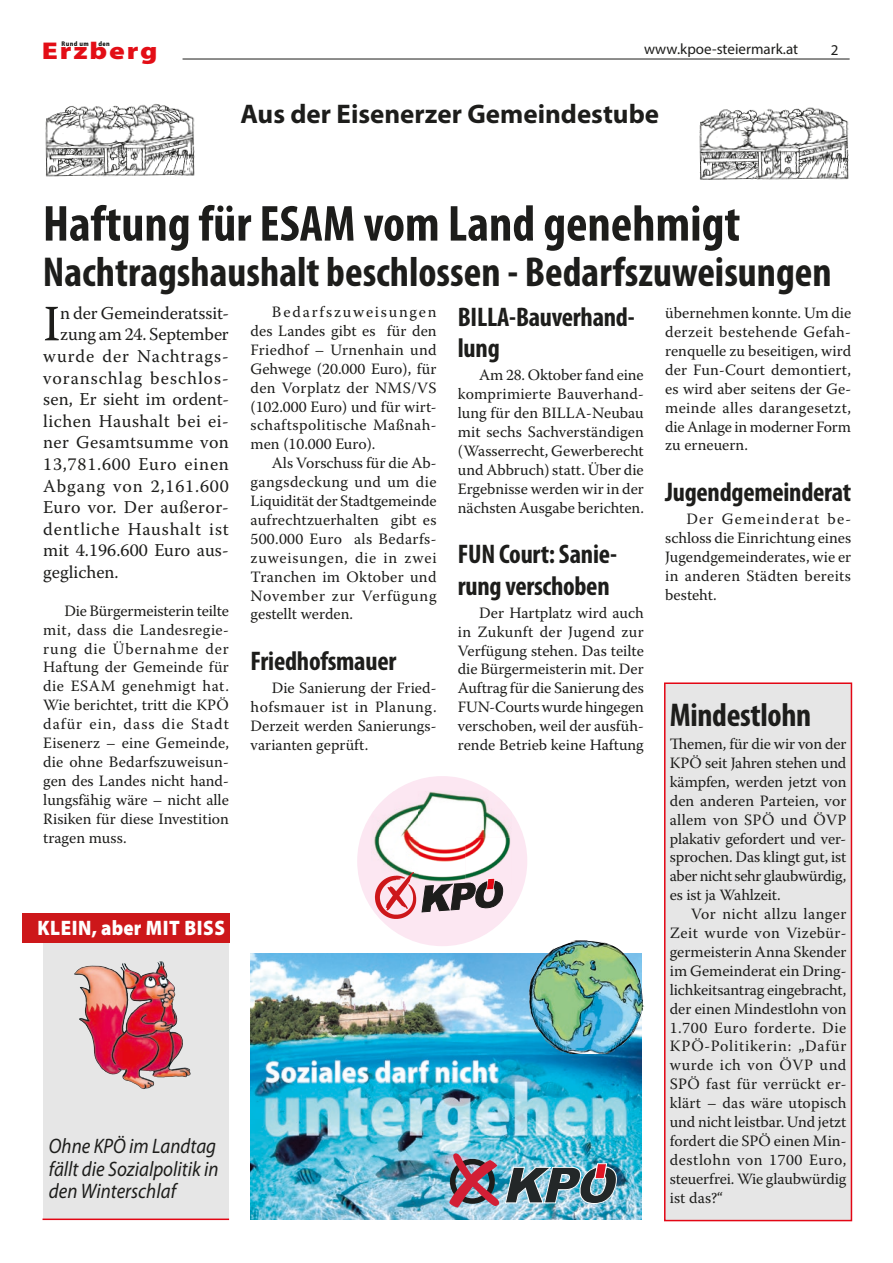
<style>
.page{position:relative;width:893px;height:1263px;background:#fff}
.page>*{position:absolute;margin:0;border:0;box-sizing:border-box;transform-origin:0 0}
.t1{font:700 condensed 51px "Myriad Pro";color:#1d1d1b}
.t2{font:50.85px "Warnock Pro";color:#1d1d1b}
.t3{font:700 condensed 42px "Myriad Pro";color:#1d1d1b}
.t4{font:700 condensed 33px "Myriad Pro";letter-spacing:-.01em;color:#1d1d1b}
.t5{font:700 condensed 27px/31.5px "Myriad Pro";letter-spacing:-.01em;color:#1d1d1b}
.t6{font:700 27px "Myriad Pro";color:#1d1d1b}
.t7{font:900 24.3px "Myriad Pro";letter-spacing:.06em;color:#e30e16;scale:1.2 1}
.t8{font:italic 21px/22.5px "Myriad Pro";color:#1d1d1b;text-align:justify;scale:.9 1}
.t9{font:900 21px "Myriad Pro";letter-spacing:.03em;color:#fff;scale:.9 1}
.t10{font:18px "Warnock Pro";letter-spacing:.05em;color:#1d1d1b}
.t11{font:18px "Warnock Pro";letter-spacing:.025em;color:#1d1d1b}
.t12{font:18px "Warnock Pro";letter-spacing:.005em;color:#1d1d1b}
.t13{font:18px "Warnock Pro";letter-spacing:.045em;color:#1d1d1b}
.t14{font:18px "Warnock Pro";letter-spacing:-.005em;color:#1d1d1b}
.t15{font:18px "Warnock Pro";letter-spacing:-.01em;color:#1d1d1b}
.t16{font:18px "Warnock Pro";color:#1d1d1b}
.t17{font:15.75px/18.9px "Warnock Pro";color:#1d1d1b;text-align:justify}
.t18{font:15px "Myriad Pro";color:#1d1d1b}
.t19{font:900 6.75px "Myriad Pro";letter-spacing:.06em;color:#1d1d1b;scale:.9 1}
</style>
<div class="page">
<hr style="left:183px;top:59px;width:667px;height:1px;background:#1d1d1b">
<svg style="left:43px;top:943px;width:186px;height:275px;background:#e0c8ca"></svg>
<hr style="left:43px;top:1218px;width:186px;height:2px;background:#e30614">
<div style="left:22px;top:913px;width:208px;height:30px;background:#cd171a"></div>
<img style="left:122px;top:961px;width:38px;height:15px">
<img style="left:251px;top:954px;width:390px;height:266px">
<img style="left:562px;top:940px;width:26px;height:6px">
<img style="left:449px;top:1154px;width:171px;height:54px">
<div style="left:357px;top:776px;width:170px;height:170px;background:#fce7f2;border-radius:50%"></div>
<img style="left:374px;top:792px;width:137px;height:88px">
<svg style="left:421px;top:878px;width:83px;height:34px"></svg>
<img style="left:368px;top:871px;width:52px;height:48px">
<img style="left:45px;top:104px;width:150px;height:73px">
<img style="left:699px;top:107px;width:150px;height:73px">
<div style="left:665px;top:683px;width:186px;height:537px;background:#e6e6e6"></div>
<div style="left:664px;top:682px;width:188px;height:539px;border:2px solid #e30614"></div>
<p class="t19" style="left:62px;top:39px;width:32px">Rund um</p>
<p class="t19" style="left:99px;top:39px;width:14px">den</p>
<h3 class="t7" style="left:42px;top:35px;width:98px">Erzberg</h3>
<p class="t18" style="left:644px;top:39px;width:156px">www.kpoe-steiermark.at</p>
<h3 class="t6" style="left:240px;top:96px;width:420px">Aus der Eisenerzer Gemeindestube</h3>
<p class="t18" style="left:831px;top:41px;width:9px">2</p>
<h1 class="t1" style="left:43px;top:192px;width:699px">Haftung für ESAM vom Land genehmigt</h1>
<h3 class="t3" style="left:43px;top:245px;width:790px">Nachtragshaushalt beschlossen - Bedarfszuweisungen</h3>
<p class="t17" style="left:251px;top:302px;width:188px;text-indent:21px">Bedarfszuweisungen des Landes gibt es für den Friedhof – Urnenhain und Gehwege (20.000 Euro), für den Vorplatz der NMS/VS (102.000 Euro) und für wirt&shy;schaftspolitische Maßnah&shy;men (10.000 Euro).</p>
<p class="t17" style="left:251px;top:453px;width:188px;text-indent:21px">Als Vorschuss für die Ab&shy;gangsdeckung und um die Liquidität der Stadtgemeinde aufrechtzuerhalten gibt es 500.000 Euro als Bedarfs&shy;zuweisungen, die in zwei Tranchen im Oktober und November zur Verfügung gestellt werden.</p>
<h3 class="t5" style="left:251px;top:645px;width:147px">Friedhofsmauer</h3>
<p class="t17" style="left:251px;top:678px;width:188px;text-indent:21px">Die Sanierung der Fried&shy;hofsmauer ist in Planung.<br>Derzeit werden Sanierungs&shy;varianten geprüft.</p>
<h2 class="t2" style="left:43px;top:293px;width:19px">I</h2>
<p class="t14" style="left:60px;top:302px;width:170px">n der Gemeinderatssit-</p>
<p class="t17" style="left:665px;top:303px;width:188px">übernehmen konnte. Um die derzeit bestehende Gefah&shy;renquelle zu beseitigen, wird der Fun-Court demontiert, es wird aber seitens der Ge&shy;meinde alles darangesetzt, die Anlage in moderner Form zu erneuern.</p>
<h3 class="t5" style="left:665px;top:475px;width:187px">Jugendgemeinderat</h3>
<p class="t17" style="left:665px;top:509px;width:188px;text-indent:21px">Der Gemeinderat be&shy;schloss die Einrichtung eines Jugendgemeinderates, wie er in anderen Städten bereits besteht.</p>
<h3 class="t5" style="left:458px;top:300px;width:178px">BILLA-Bauverhand&shy;lung</h3>
<p class="t17" style="left:458px;top:365px;width:188px;text-indent:21px">Am 28. Oktober fand eine komprimierte Bauverhand&shy;lung für den BILLA-Neubau mit sechs Sachverständigen (Wasserrecht, Gewerberecht und Abbruch) statt. Über die Ergebnisse werden wir in der nächsten Ausgabe berichten.</p>
<h3 class="t5" style="left:458px;top:538px;width:161px">FUN Court: Sanie&shy;rung verschoben</h3>
<p class="t17" style="left:458px;top:603px;width:188px;text-indent:21px">Der Hartplatz wird auch in Zukunft der Jugend zur Verfügung stehen. Das teilte die Bürgermeisterin mit. Der Auftrag für die Sanierung des FUN-Courts wurde hingegen verschoben, weil der ausfüh&shy;rende Betrieb keine Haftung</p>
<p class="t15" style="left:60px;top:324px;width:170px">zung am 24. September</p>
<p class="t10" style="left:43px;top:345px;width:187px">wurde der Nachtrags-</p>
<p class="t10" style="left:43px;top:367px;width:187px">voranschlag beschlos-</p>
<p class="t12" style="left:43px;top:388px;width:187px">sen, Er sieht im ordent-</p>
<p class="t11" style="left:43px;top:410px;width:187px">lichen Haushalt bei ei-</p>
<p class="t11" style="left:43px;top:432px;width:187px">ner Gesamtsumme von</p>
<p class="t13" style="left:43px;top:453px;width:187px">13,781.600 Euro einen</p>
<p class="t13" style="left:43px;top:475px;width:187px">Abgang von 2,161.600</p>
<p class="t11" style="left:43px;top:496px;width:187px">Euro vor. Der außeror-</p>
<p class="t10" style="left:43px;top:518px;width:187px">dentliche Haushalt ist</p>
<p class="t12" style="left:43px;top:540px;width:187px">mit 4.196.600 Euro aus-</p>
<p class="t16" style="left:43px;top:561px;width:77px">geglichen.</p>
<p class="t17" style="left:43px;top:601px;width:187px;text-indent:21px">Die Bürgermeisterin teilte mit, dass die Landesregie&shy;rung die Übernahme der Haftung der Gemeinde für die ESAM genehmigt hat.<br>Wie berichtet, tritt die KPÖ dafür ein, dass die Stadt Eisenerz – eine Gemeinde, die ohne Bedarfszuweisun&shy;gen des Landes nicht hand&shy;lungsfähig wäre – nicht alle Risiken für diese Investition tragen muss.</p>
<h3 class="t4" style="left:670px;top:694px;width:143px">Mindestlohn</h3>
<p class="t17" style="left:670px;top:734px;width:178px">Themen, für die wir von der KPÖ seit Jahren stehen und kämpfen, werden jetzt von den anderen Parteien, vor allem von SPÖ und ÖVP plakativ gefordert und ver&shy;sprochen. Das klingt gut, ist aber nicht sehr glaubwürdig, es ist ja Wahlzeit.</p>
<p class="t17" style="left:670px;top:904px;width:178px;text-indent:21px">Vor nicht allzu langer Zeit wurde von Vizebür&shy;germeisterin Anna Skender im Gemeinderat ein Dring&shy;lichkeitsantrag eingebracht, der einen Mindestlohn von 1.700 Euro forderte. Die KPÖ-Politikerin: „Dafür wurde ich von ÖVP und SPÖ fast für verrückt er&shy;klärt – das wäre utopisch und nicht leistbar. Und jetzt fordert die SPÖ einen Min&shy;destlohn von 1700 Euro, steuerfrei. Wie glaubwürdig ist das?“</p>
<h3 class="t9" style="left:37px;top:914px;width:210px">KLEIN, aber MIT BISS</h3>
<h3 class="t8" style="left:49px;top:1135px;width:190px">Ohne KPÖ im Landtag fällt die Sozialpolitik in den Winterschlaf</h3>
</div>
